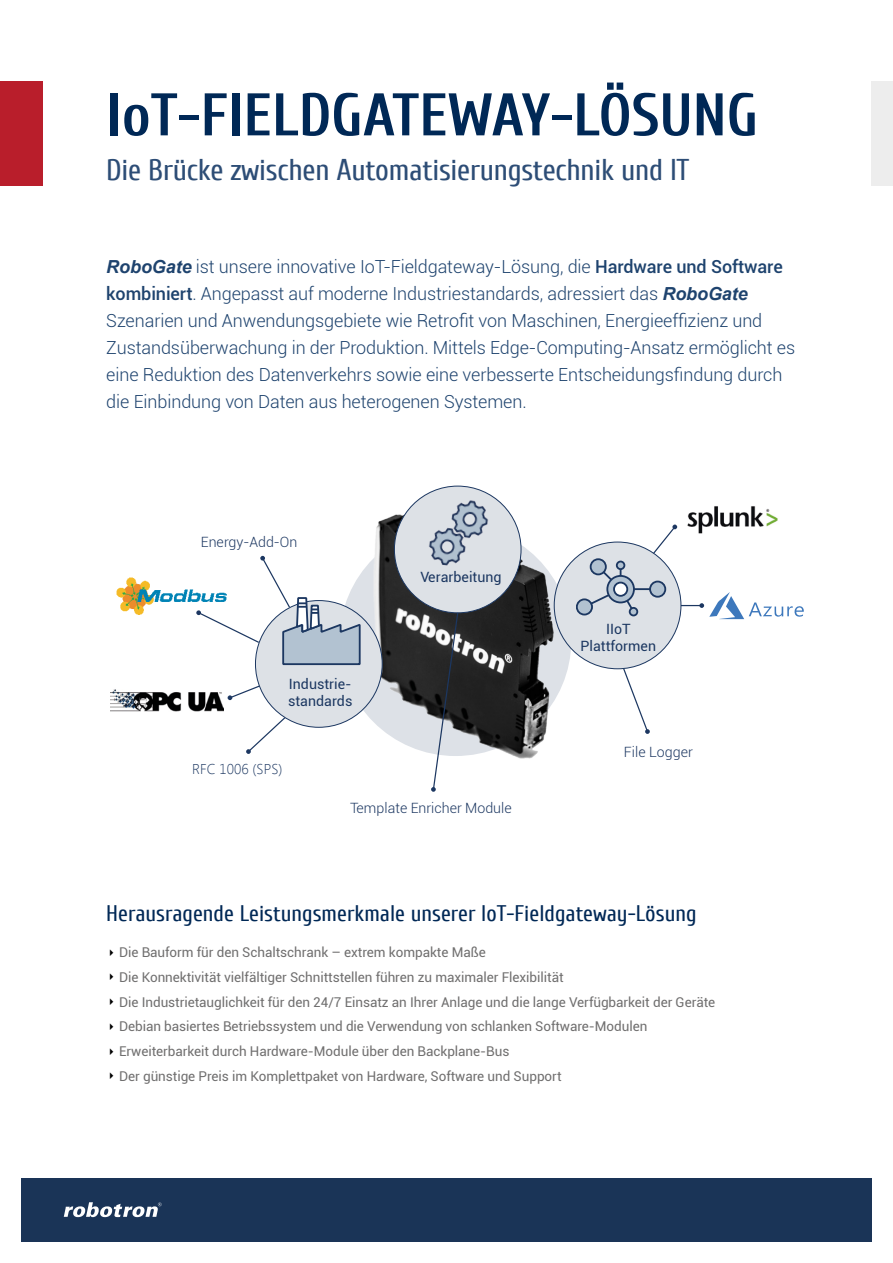
<style>
.page{position:relative;width:893px;height:1263px;background:#fff}
.page>*{position:absolute;margin:0;border:0;box-sizing:border-box;transform-origin:0 0}
.t1{font:700 60px "Cuprum";color:#002856}
.t2{font:30px "Cuprum";letter-spacing:-.01em;color:#2d4d76}
.t3{font:22.5px "Cuprum";color:#002856}
.t4{font:300 18px/27px "Roboto";letter-spacing:-.005em;color:#1e436e}
.t5{font:14.25px/17px "Roboto";color:#1c3761;text-align:center}
.t6{font:300 14.25px "Roboto";color:#1c3761}
.t7{font:300 14.25px "Segoe UI";letter-spacing:.005em;color:#1c3761}
.t8{font:13.5px/24.8px "Roboto";letter-spacing:-.005em;color:#706f6f}
.s1{font-family:"Arial";font-weight:700;font-style:italic}
.s2{font-weight:500}
</style>
<div class="page">
<div style="left:21px;top:1178px;width:851px;height:63px;background:#1a3457"></div>
<svg style="left:64px;top:1202px;width:98px;height:15px"></svg>
<div style="left:0;top:82px;width:43px;height:104px;background:#b91e2b"></div>
<div style="left:872px;top:82px;width:21px;height:104px;background:#ededed"></div>
<img style="left:110px;top:689px;width:114px;height:23px">
<img style="left:117px;top:577px;width:79px;height:37px">
<img style="left:357px;top:502px;width:212px;height:257px">
<svg style="left:651px;top:524px;width:26px;height:31px"></svg>
<svg style="left:622px;top:666px;width:28px;height:68px"></svg>
<svg style="left:228px;top:684px;width:33px;height:16px"></svg>
<svg style="left:246px;top:716px;width:41px;height:38px"></svg>
<div style="left:554px;top:542px;width:127px;height:127px;background:#dde1e6;border-radius:50%"></div>
<svg style="left:591px;top:559px;width:15px;height:15px"></svg>
<div style="left:590px;top:558px;width:17px;height:17px;border:2px solid #1c3761;border-radius:50%"></div>
<svg style="left:577px;top:599px;width:15px;height:15px"></svg>
<div style="left:576px;top:598px;width:17px;height:17px;border:2px solid #1c3761;border-radius:50%"></div>
<hr style="left:621px;top:588px;width:37px;height:2px;background:#1c3761">
<div style="left:650px;top:581px;width:15px;height:16px;background:#b2c2d1;border-radius:50%"></div>
<div style="left:649px;top:581px;width:17px;height:17px;border:2px solid #1c3761;border-radius:50%"></div>
<div style="left:616px;top:561px;width:9px;height:9px;border:2px solid #1c3761;border-radius:50%"></div>
<svg style="left:581px;top:564px;width:55px;height:50px"></svg>
<svg style="left:607px;top:576px;width:27px;height:26px"></svg>
<div style="left:606px;top:575px;width:29px;height:28px;border:2px solid #1c3761;border-radius:50%"></div>
<div style="left:614px;top:583px;width:13px;height:13px;background:#fff;border-radius:50%"></div>
<div style="left:613px;top:582px;width:15px;height:15px;border:2px solid #1c3761;border-radius:50%"></div>
<div style="left:630px;top:608px;width:7px;height:7px;background:#b2c2d1;border-radius:50%"></div>
<div style="left:629px;top:607px;width:9px;height:9px;border:2px solid #1c3761;border-radius:50%"></div>
<div style="left:255px;top:600px;width:127px;height:127px;background:#dde1e6;border-radius:50%"></div>
<svg style="left:196px;top:556px;width:165px;height:109px"></svg>
<svg style="left:681px;top:592px;width:123px;height:27px"></svg>
<div style="left:394px;top:486px;width:127px;height:127px;background:#dde1e6;border-radius:50%"></div>
<svg style="left:431px;top:611px;width:28px;height:181px"></svg>
<img style="left:415px;top:488px;width:88px;height:78px">
<img style="left:687px;top:506px;width:91px;height:28px">
<h1 class="t1" style="left:106px;top:82px;width:653px">IoT-FIELDGATEWAY-LÖSUNG</h1>
<h2 class="t2" style="left:106px;top:153px;width:585px">Die Brücke zwischen Automatisierungstechnik und IT</h2>
<p class="t4" style="left:106px;top:253px;width:690px"><span class="s1">RoboGate</span> ist unsere innovative IoT-Fieldgateway-Lösung, die <span class="s2">Hardware und Software kombiniert</span>. Angepasst auf moderne Industriestandards, adressiert das <span class="s1">RoboGate </span>Szenarien und Anwendungsgebiete wie Retrofit von Maschinen, Energieeffizienz und Zustandsüberwachung in der Produktion. Mittels Edge-Computing-Ansatz ermöglicht es eine Reduktion des Datenverkehrs sowie eine verbesserte Entscheidungsfindung durch die Einbindung von Daten aus heterogenen Systemen.</p>
<p class="t6" style="left:201px;top:532px;width:98px">Energy-Add-On</p>
<p class="t5" style="left:288px;top:675px;width:66px;text-align:left">Industrie&shy;standards</p>
<p class="t7" style="left:192px;top:759px;width:92px">RFC 1006 (SPS)</p>
<p class="t5" style="left:421px;top:568px;width:82px">Verarbeitung</p>
<p class="t6" style="left:350px;top:798px;width:163px">Template Enricher Module</p>
<p class="t5" style="left:581px;top:620px;width:77px">IIoT<br>Plattformen</p>
<p class="t6" style="left:624px;top:742px;width:71px">File Logger</p>
<p class="t3" style="left:106px;top:901px;width:592px">Herausragende Leistungsmerkmale unserer IoT-Fieldgateway-Lösung</p>
<p class="t8" style="left:119px;top:939px;width:598px">Die Bauform für den Schaltschrank – extrem kompakte Maße<br>Die Konnektivität vielfältiger Schnittstellen führen zu maximaler Flexibilität<br>Die Industrietauglichkeit für den 24/7 Einsatz an Ihrer Anlage und die lange Verfügbarkeit der Geräte Debian basiertes Betriebssystem und die Verwendung von schlanken Software-Modulen Erweiterbarkeit durch Hardware-Module über den Backplane-Bus<br>Der günstige Preis im Komplettpaket von Hardware, Software und Support</p>
</div>
